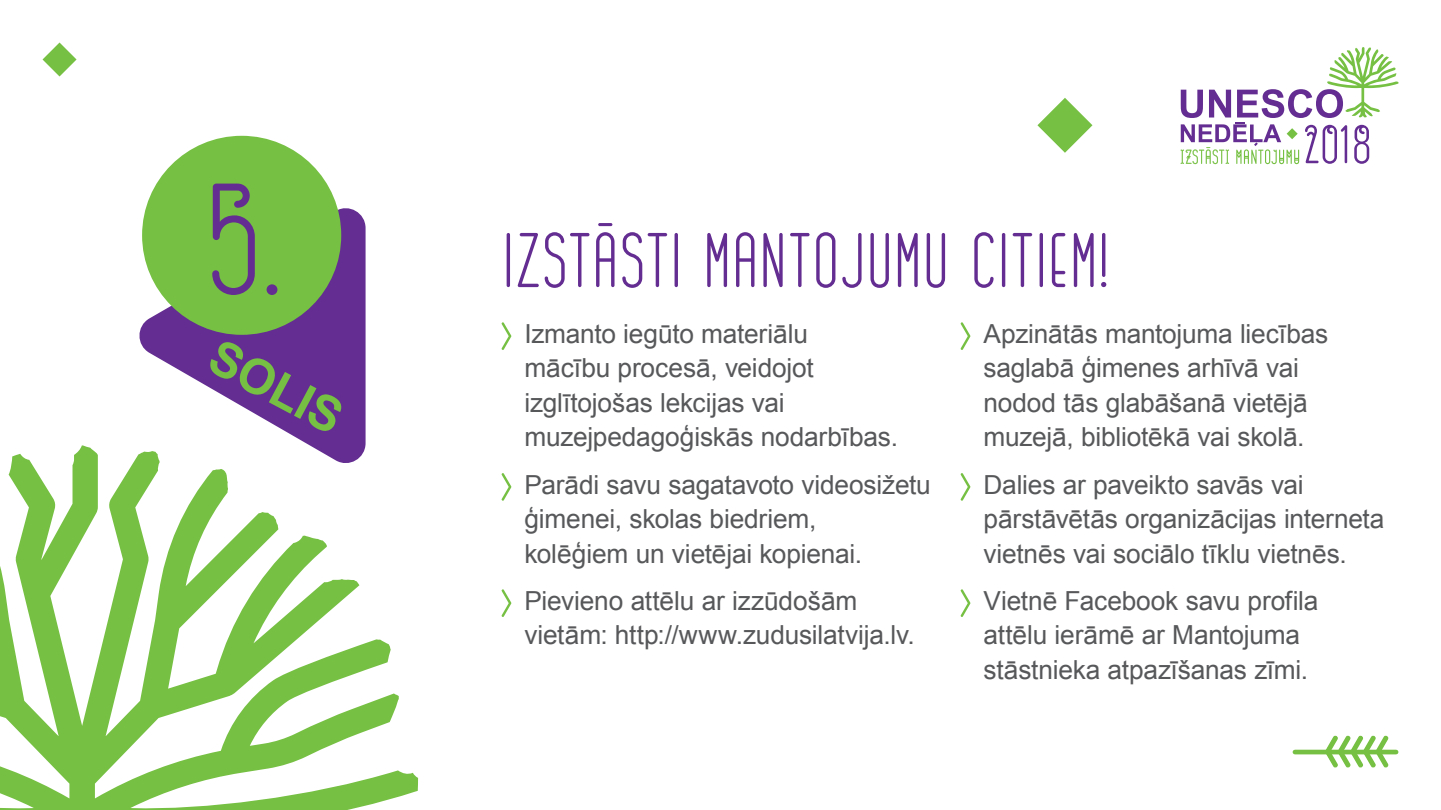
<style>
.page{position:relative;width:1441px;height:810px;background:#fff}
.page>*{position:absolute;margin:0;border:0;box-sizing:border-box;transform-origin:0 0}
.t1{font:77.4px "GOGOIA";color:#632d91}
.t2{font:700 48.45px "Arial";color:#76c043}
.t3{font:26.25px/34.5px "Arial";letter-spacing:-.01em;color:#57585a}
.s1{font-family:"GOGOIA Deco";font-size:159.15px}
</style>
<div class="page">
<svg style="left:1180px;top:47px;width:218px;height:117px"></svg>
<svg style="left:1037px;top:98px;width:55px;height:55px"></svg>
<svg style="left:501px;top:322px;width:10px;height:28px"></svg>
<svg style="left:501px;top:473px;width:10px;height:28px"></svg>
<svg style="left:501px;top:589px;width:10px;height:28px"></svg>
<svg style="left:960px;top:322px;width:10px;height:28px"></svg>
<svg style="left:960px;top:473px;width:10px;height:28px"></svg>
<svg style="left:960px;top:589px;width:10px;height:28px"></svg>
<svg style="left:1325px;top:735px;width:65px;height:33px"></svg>
<hr style="left:1294px;top:750px;width:101px;height:4px;background:#76c043">
<svg style="left:43px;top:43px;width:34px;height:34px"></svg>
<svg style="left:139px;top:204px;width:226px;height:241px;fill:#632d91"></svg>
<div style="left:142px;top:136px;width:199px;height:199px;background:#76c043;border-radius:50%"></div>
<svg style="left:0;top:445px;width:418px;height:365px"></svg>
<h1 class="t1" style="left:202px;top:220px;width:907px"><span class="s1">5.</span> IZSTĀSTI MANTOJUMU CITIEM!</h1>
<h2 class="t2" style="left:227px;top:325px;width:145px;rotate:28deg">SOLIS</h2>
<p class="t3" style="left:524px;top:317px;width:375px">Izmanto iegūto materiālu mācību procesā, veidojot izglītojošas lekcijas vai muzejpedagoģiskās nodarbības.</p>
<p class="t3" style="left:524px;top:467px;width:408px">Parādi savu sagatavoto videosižetu ģimenei, skolas biedriem,<br>kolēģiem un vietējai kopienai.</p>
<p class="t3" style="left:524px;top:584px;width:392px">Pievieno attēlu ar izzūdošām vietām: http://www.zudusilatvija.lv.</p>
<p class="t3" style="left:983px;top:317px;width:346px">Apzinātās mantojuma liecības saglabā ģimenes arhīvā vai nodod tās glabāšanā vietējā muzejā, bibliotēkā vai skolā.</p>
<p class="t3" style="left:983px;top:467px;width:402px">Dalies ar paveikto savās vai pārstāvētās organizācijas interneta vietnēs vai sociālo tīklu vietnēs.</p>
<p class="t3" style="left:983px;top:584px;width:336px">Vietnē Facebook savu profila attēlu ierāmē ar Mantojuma stāstnieka atpazīšanas zīmi.</p>
</div>
